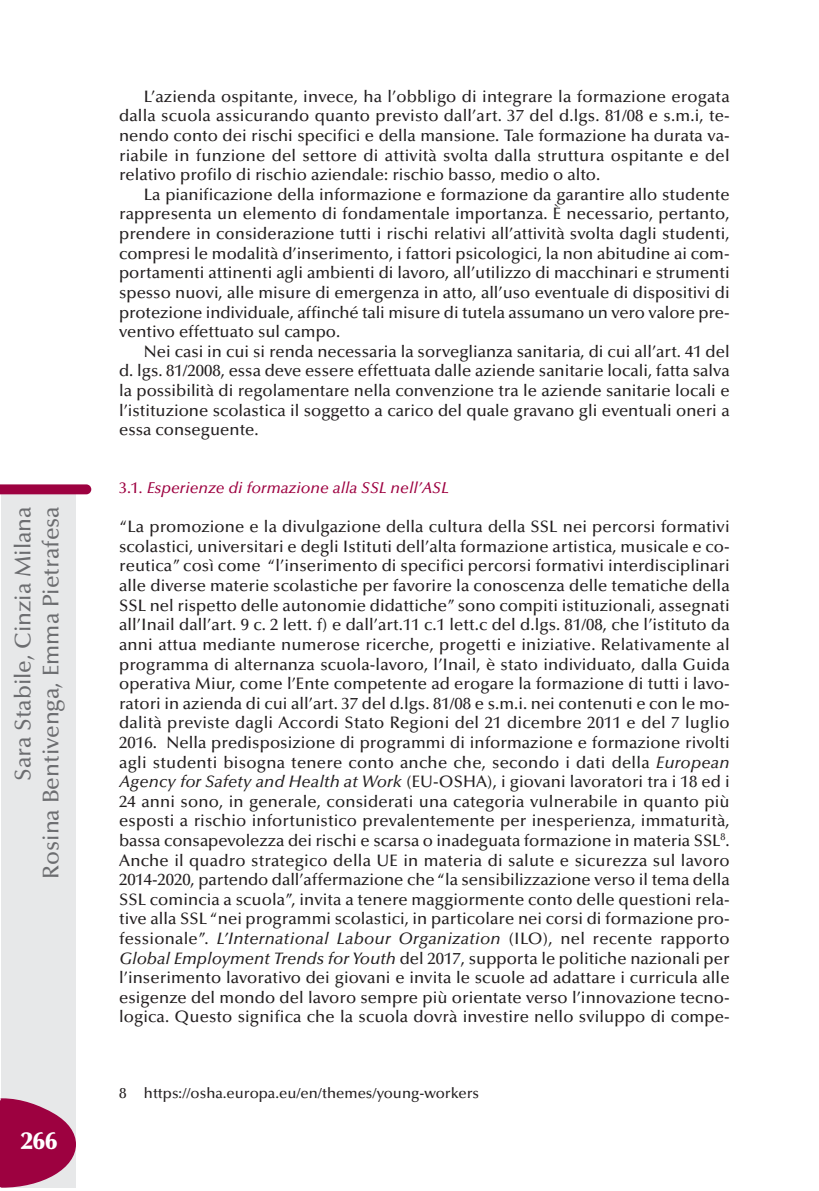
<style>
.page{position:relative;width:819px;height:1191px;background:#fff}
.page>*{position:absolute;margin:0;border:0;box-sizing:border-box;transform-origin:0 0}
.t1{font:900 24.5px "Optima";color:#fff}
.t2{font:500 22.75px/28px "Optima";color:#6c6d70;text-align:right}
.t3{font:500 16.62px/19.6px "Optima";color:#231f20;text-align:justify}
.t4{font:italic 500 15.75px "Optima";color:#9d0140}
.t5{font:500 14.88px "Optima";color:#231f20}
.s1{font-style:normal}
.s2{font-style:italic}
</style>
<div class="page">
<div style="left:2px;top:492px;width:74px;height:695px;background:#e7e8e9"></div>
<svg style="left:0;top:484px;width:91px;height:10px"></svg>
<svg style="left:0;top:1097px;width:76px;height:90px"></svg>
<h2 class="t2" style="left:11px;top:878px;width:374px;rotate:-90deg">Sara Stabile, Cinzia Milana<br>Rosina Bentivenga, Emma Pietrafesa</h2>
<h1 class="t1" style="left:21px;top:1131px;width:38px">266</h1>
<p class="t3" style="left:119px;top:88px;width:612px;text-indent:25px">L’azienda ospitante, invece, ha l’obbligo di integrare la formazione erogata dalla scuola assicurando quanto previsto dall’art. 37 del d.lgs. 81/08 e s.m.i, te&shy;nendo conto dei rischi specifici e della mansione. Tale formazione ha durata va&shy;riabile in funzione del settore di attività svolta dalla struttura ospitante e del relativo profilo di rischio aziendale: rischio basso, medio o alto.</p>
<p class="t3" style="left:119px;top:186px;width:612px;text-indent:25px">La pianificazione della informazione e formazione da garantire allo studente rappresenta un elemento di fondamentale importanza. È necessario, pertanto, prendere in considerazione tutti i rischi relativi all’attività svolta dagli studenti, compresi le modalità d’inserimento, i fattori psicologici, la non abitudine ai com&shy;portamenti attinenti agli ambienti di lavoro, all’utilizzo di macchinari e strumenti spesso nuovi, alle misure di emergenza in atto, all’uso eventuale di dispositivi di protezione individuale, affinché tali misure di tutela assumano un vero valore pre&shy;ventivo effettuato sul campo.</p>
<p class="t3" style="left:119px;top:343px;width:612px;text-indent:25px">Nei casi in cui si renda necessaria la sorveglianza sanitaria, di cui all’art. 41 del d. lgs. 81/2008, essa deve essere effettuata dalle aziende sanitarie locali, fatta salva la possibilità di regolamentare nella convenzione tra le aziende sanitarie locali e l’istituzione scolastica il soggetto a carico del quale gravano gli eventuali oneri a essa conseguente.</p>
<p class="t4" style="left:119px;top:482px;width:331px"><span class="s1">3.1</span>. Esperienze di formazione alla SSL nell’ASL</p>
<p class="t3" style="left:119px;top:518px;width:612px">“La promozione e la divulgazione della cultura della SSL nei percorsi formativi scolastici, universitari e degli Istituti dell’alta formazione artistica, musicale e co&shy;reutica” così come “l’inserimento di specifici percorsi formativi interdisciplinari alle diverse materie scolastiche per favorire la conoscenza delle tematiche della SSL nel rispetto delle autonomie didattiche” sono compiti istituzionali, assegnati all’Inail dall’art. 9 c. 2 lett. f) e dall’art.11 c.1 lett.c del d.lgs. 81/08, che l’istituto da anni attua mediante numerose ricerche, progetti e iniziative. Relativamente al programma di alternanza scuola-lavoro, l’Inail, è stato individuato, dalla Guida operativa Miur, come l’Ente competente ad erogare la formazione di tutti i lavo&shy;ratori in azienda di cui all’art. 37 del d.lgs. 81/08 e s.m.i. nei contenuti e con le mo&shy;dalità previste dagli Accordi Stato Regioni del 21 dicembre 2011 e del 7 luglio 2016. Nella predisposizione di programmi di informazione e formazione rivolti agli studenti bisogna tenere conto anche che, secondo i dati della <span class="s2">European Agency for Safety and Health at Work</span> (EU-OSHA), i giovani lavoratori tra i 18 ed i 24 anni sono, in generale, considerati una categoria vulnerabile in quanto più esposti a rischio infortunistico prevalentemente per inesperienza, immaturità, bassa consapevolezza dei rischi e scarsa o inadeguata formazione in materia SSL<sup>8</sup>.<br>Anche il quadro strategico della UE in materia di salute e sicurezza sul lavoro 2014-2020, partendo dall’affermazione che“la sensibilizzazione verso il tema della SSL comincia a scuola”, invita a tenere maggiormente conto delle questioni rela&shy;tive alla SSL “nei programmi scolastici, in particolare nei corsi di formazione pro&shy;fessionale”. <span class="s2">L’International Labour Organization</span> (ILO), nel recente rapporto <span class="s2">Global Employment Trends for Youth</span> del 2017, supporta le politiche nazionali per l’inserimento lavorativo dei giovani e invita le scuole ad adattare i curricula alle esigenze del mondo del lavoro sempre più orientate verso l’innovazione tecno&shy;logica. Questo significa che la scuola dovrà investire nello sviluppo di compe-</p>
<p class="t5" style="left:119px;top:1086px;width:361px">8 https://osha.europa.eu/en/themes/young-workers</p>
</div>
